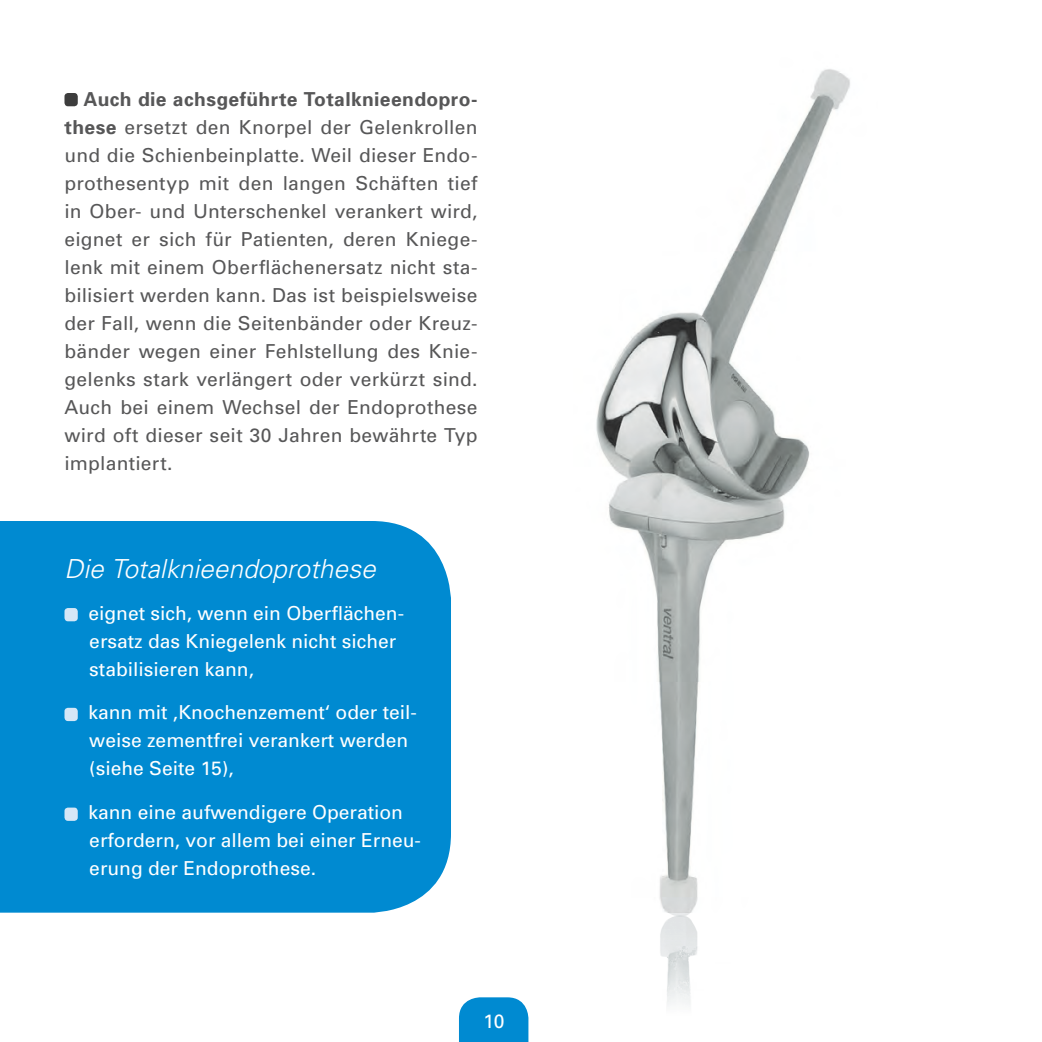
<style>
.page{position:relative;width:1042px;height:1042px;background:#fff}
.page>*{position:absolute;margin:0;border:0;box-sizing:border-box;transform-origin:0 0}
.t1{font:italic 300 26.25px "Univers";color:#fff}
.t2{font:19.25px/28px "Univers";letter-spacing:.015em;color:#575758;text-align:justify}
.t3{font:19.25px/28px "Univers";color:#fff}
.s1{font-weight:700}
</style>
<div class="page">
<img style="left:596px;top:69px;width:254px;height:936px">
<img style="left:596px;top:914px;width:254px;height:31px">
<div style="left:0;top:521px;width:451px;height:391px;background:#008ad1"></div>
<div style="left:64px;top:608px;width:14px;height:13px;background:#d5e7f7;border-radius:4px"></div>
<div style="left:64px;top:708px;width:14px;height:13px;background:#d5e7f7;border-radius:4px"></div>
<div style="left:64px;top:807px;width:14px;height:14px;background:#d5e7f7;border-radius:4px"></div>
<div style="left:64px;top:93px;width:14px;height:13px;background:#3d3d3d;border-radius:4px"></div>
<svg style="left:459px;top:997px;width:69px;height:45px;background:#0f91d3"></svg>
<p class="t2" style="left:64px;top:86px;width:415px;text-indent:19px"><span class="s1">Auch die achsgeführte Totalknieendopro&shy;these</span> ersetzt den Knorpel der Gelenkrollen und die Schienbeinplatte. Weil dieser Endo&shy;prothesentyp mit den langen Schäften tief in Ober- und Unterschenkel verankert wird, eignet er sich für Patienten, deren Kniege&shy;lenk mit einem Oberflächenersatz nicht sta&shy;bilisiert werden kann. Das ist beispielsweise der Fall, wenn die Seitenbänder oder Kreuz&shy;bänder wegen einer Fehlstellung des Knie&shy;gelenks stark verlängert oder verkürzt sind.<br>Auch bei einem Wechsel der Endoprothese wird oft dieser seit 30 Jahren bewährte Typ implantiert.</p>
<h1 class="t1" style="left:64px;top:552px;width:313px">Die Totalknieendoprothese</h1>
<p class="t3" style="left:88px;top:599px;width:317px">eignet sich, wenn ein Oberflächen&shy;ersatz das Kniegelenk nicht sicher stabilisieren kann,</p>
<p class="t3" style="left:88px;top:699px;width:330px">kann mit ‚Knochenzement‘ oder teil&shy;weise zementfrei verankert werden (siehe Seite 15),</p>
<p class="t3" style="left:88px;top:798px;width:334px">kann eine aufwendigere Operation erfordern, vor allem bei einer Erneu&shy;erung der Endoprothese.</p>
<p class="t3" style="left:483px;top:1007px;width:23px">10</p>
</div>
